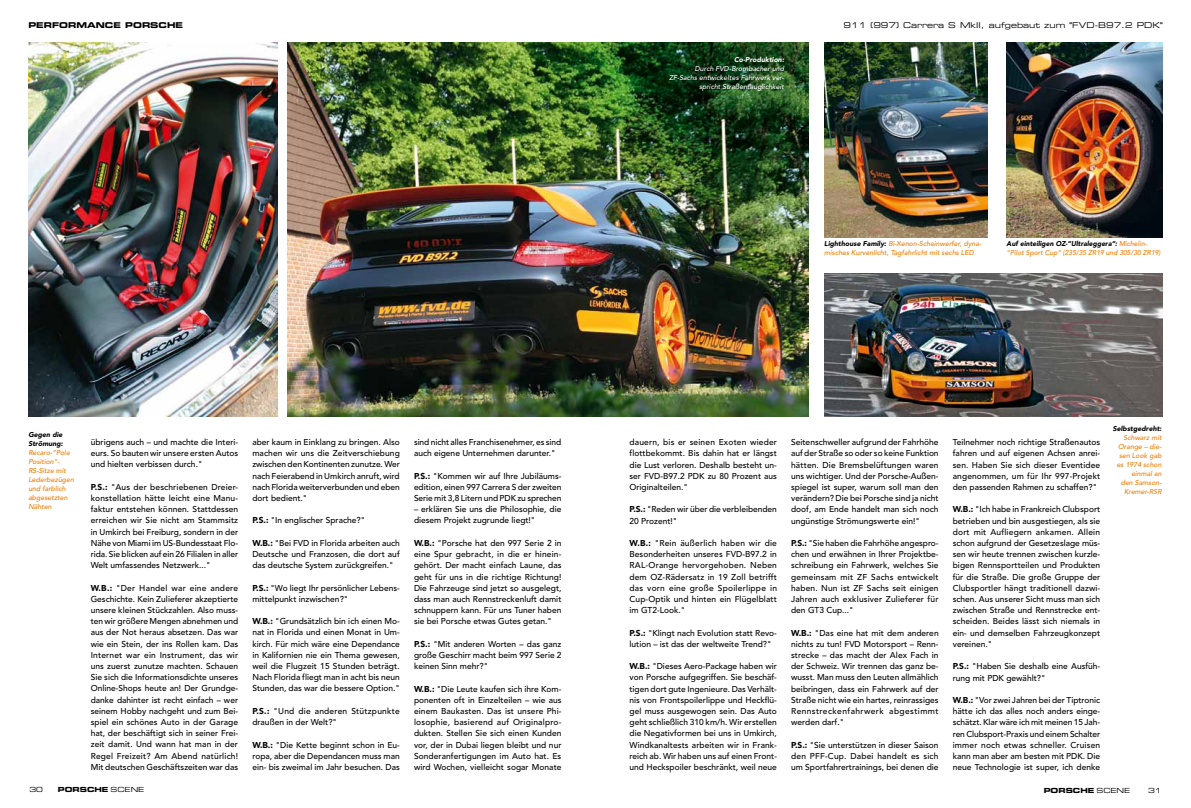
<style>
.page{position:relative;width:1191px;height:808px;background:#fff}
.page>*{position:absolute;margin:0;border:0;box-sizing:border-box;transform-origin:0 0}
.t1{font:500 8.5px/11.2px "Avenir";color:#000;text-align:justify}
.t2{font:500 8.5px/11.2px "Avenir";letter-spacing:.025em;color:#000}
.t3{font:8px "Eurostile Extended Two";color:#000}
.t4{font:8px "Eurostile Bold Extended Two";color:#000}
.t5{font:italic 500 7px/9px "Avenir";color:#ef7c00}
.t6{font:italic 500 7px/9px "Avenir";color:#fff;text-align:right}
.t7{font:italic 900 7px/9px "Avenir";color:#000}
.t8{font:7px "Eurostile Bold Extended Two";color:#000}
.t9{font:italic 900 7px "Avenir";color:#fff}
.t10{font:7px "Eurostile Extended Two";color:#000}
.s1{font-weight:900}
.s2{font-weight:900;color:#000}
.s3{font-family:"Eurostile Extended Two"}
</style>
<div class="page">
<img style="left:287px;top:43px;width:521px;height:374px">
<img style="left:824px;top:43px;width:163px;height:194px">
<img style="left:1006px;top:43px;width:156px;height:194px">
<img style="left:824px;top:273px;width:338px;height:144px">
<img style="left:28px;top:43px;width:250px;height:374px">
<p class="t4" style="left:28px;top:19px;width:85px">PERFOR MANCE</p>
<p class="t4" style="left:125px;top:19px;width:18px">PORSCHE</p>
<p class="t3" style="left:843px;top:20px;width:321px">911 (997) Carrera S MkII, aufgebaut zum "FVD-B97.2 PDK"</p>
<p class="t7" style="left:28px;top:430px;width:36px">Gegen die<br>Strömung:</p>
<p class="t5" style="left:28px;top:449px;width:47px">Recaro-“Pole<br>Position“-<br>RS-Sitze mit<br>Lederbezügen und farblich abgesetzten<br>Nähten</p>
<p class="t1" style="left:91px;top:437px;width:149px">übrigens auch – und machte die Interi&shy;eurs. So bauten wir unsere ersten Autos und hielten verbissen durch."</p>
<p class="t1" style="left:91px;top:481px;width:149px"><span class="s1">P.S.:</span> "Aus der beschriebenen Dreier&shy;konstellation hätte leicht eine Manu&shy;faktur entstehen können. Stattdessen erreichen wir Sie nicht am Stammsitz in Umkirch bei Freiburg, sondern in der Nähe von Miami im US-Bundesstaat Flo&shy;rida. Sie blicken auf ein 26 Filialen in aller Welt umfassendes Netzwerk..."</p>
<p class="t1" style="left:91px;top:582px;width:149px"><span class="s1">W.B.:</span> "Der Handel war eine andere Geschichte. Kein Zulieferer akzeptierte unsere kleinen Stückzahlen. Also muss&shy;ten wir größere Mengen abnehmen und aus der Not heraus absetzen. Das war wie ein Stein, der ins Rollen kam. Das Internet war ein Instrument, das wir uns zuerst zunutze machten. Schauen Sie sich die Informationsdichte unseres Online-Shops heute an! Der Grundge&shy;danke dahinter ist recht einfach – wer seinem Hobby nachgeht und zum Bei&shy;spiel ein schönes Auto in der Garage hat, der beschäftigt sich in seiner Frei&shy;zeit damit. Und wann hat man in der Regel Freizeit? Am Abend natürlich!<br>Mit deutschen Geschäftszeiten war das</p>
<p class="t1" style="left:252px;top:437px;width:149px">aber kaum in Einklang zu bringen. Also machen wir uns die Zeitverschiebung zwischen den Kontinenten zunutze. Wer nach Feierabend in Umkirch anruft, wird nach Florida weiterverbunden und eben dort bedient."</p>
<p class="t1" style="left:252px;top:515px;width:114px"><span class="s1">P.S.:</span> "In englischer Sprache?"</p>
<p class="t1" style="left:252px;top:537px;width:149px"><span class="s1">W.B.:</span> "Bei FVD in Florida arbeiten auch Deutsche und Franzosen, die dort auf das deutsche System zurückgreifen."</p>
<p class="t1" style="left:252px;top:582px;width:149px"><span class="s1">P.S.:</span> "Wo liegt Ihr persönlicher Lebens&shy;mittelpunkt inzwischen?"</p>
<p class="t1" style="left:252px;top:616px;width:149px"><span class="s1">W.B.:</span> "Grundsätzlich bin ich einen Mo&shy;nat in Florida und einen Monat in Um&shy;kirch. Für mich wäre eine Dependance in Kalifornien nie ein Thema gewesen, weil die Flugzeit 15 Stunden beträgt.<br>Nach Florida fliegt man in acht bis neun Stunden, das war die bessere Option."</p>
<p class="t2" style="left:252px;top:705px;width:149px"><span class="s1">P.S.:</span> "Und die anderen Stützpunkte draußen in der Welt?"</p>
<p class="t1" style="left:252px;top:739px;width:149px"><span class="s1">W.B.:</span> "Die Kette beginnt schon in Eu&shy;ropa, aber die Dependancen muss man ein- bis zweimal im Jahr besuchen. Das</p>
<p class="t1" style="left:414px;top:437px;width:149px">sind nicht alles Franchisenehmer, es sind auch eigene Unternehmen darunter."</p>
<p class="t1" style="left:414px;top:470px;width:149px"><span class="s1">P.S.:</span> "Kommen wir auf Ihre Jubiläums&shy;edition, einen 997 Carrera S der zweiten Serie mit 3,8 Litern und PDK zu sprechen</p>
<p class="t1" style="left:414px;top:504px;width:149px">– erklären Sie uns die Philosophie, die diesem Projekt zugrunde liegt!"</p>
<p class="t1" style="left:414px;top:537px;width:149px"><span class="s1">W.B.:</span> "Porsche hat den 997 Serie 2 in eine Spur gebracht, in die er hinein&shy;gehört. Der macht einfach Laune, das geht für uns in die richtige Richtung!<br>Die Fahrzeuge sind jetzt so ausgelegt, dass man auch Rennstreckenluft damit schnuppern kann. Für uns Tuner haben sie bei Porsche etwas Gutes getan."</p>
<p class="t1" style="left:414px;top:638px;width:149px"><span class="s1">P.S.:</span> "Mit anderen Worten – das ganz große Geschirr macht beim 997 Serie 2 keinen Sinn mehr?"</p>
<p class="t1" style="left:414px;top:683px;width:149px"><span class="s1">W.B.:</span> "Die Leute kaufen sich ihre Kom&shy;ponenten oft in Einzelteilen – wie aus einem Baukasten. Das ist unsere Phi&shy;losophie, basierend auf Originalpro&shy;dukten. Stellen Sie sich einen Kunden vor, der in Dubai liegen bleibt und nur Sonderanfertigungen im Auto hat. Es wird Wochen, vielleicht sogar Monate</p>
<p class="t9" style="left:734px;top:55px;width:51px">Co-Produktion:</p>
<p class="t6" style="left:669px;top:64px;width:117px">Durch FVD-Brombacher und<br>ZF-Sachs entwickeltes Fahrwerk ver&shy;spricht Straßentauglichkeit</p>
<p class="t5" style="left:824px;top:240px;width:158px"><span class="s2">Lighthouse Family:</span> Bi-Xenon-Scheinwerfer, dyna&shy;misches Kurvenlicht, Tagfahrlicht mit sechs LED</p>
<p class="t5" style="left:1006px;top:240px;width:155px"><span class="s2">Auf einteiligen OZ-“Ultraleggera“:</span> Michelin-“Pilot Sport Cup“ (235/35 ZR19 und 305/30 ZR19)</p>
<p class="t1" style="left:629px;top:437px;width:149px">dauern, bis er seinen Exoten wieder flottbekommt. Bis dahin hat er längst die Lust verloren. Deshalb besteht un&shy;ser FVD-B97.2 PDK zu 80 Prozent aus Originalteilen."</p>
<p class="t1" style="left:629px;top:504px;width:149px"><span class="s1">P.S.:</span> "Reden wir über die verbleibenden<br>20 Prozent!"</p>
<p class="t1" style="left:629px;top:538px;width:149px"><span class="s1">W.B.:</span> "Rein äußerlich haben wir die Besonderheiten unseres FVD-B97.2 in RAL-Orange hervorgehoben. Neben dem OZ-Rädersatz in 19 Zoll betrifft das vorn eine große Spoilerlippe in Cup-Optik und hinten ein Flügelblatt im GT2-Look."</p>
<p class="t1" style="left:629px;top:627px;width:149px"><span class="s1">P.S.:</span> "Klingt nach Evolution statt Revo&shy;lution – ist das der weltweite Trend?"</p>
<p class="t1" style="left:629px;top:661px;width:149px"><span class="s1">W.B.:</span> "Dieses Aero-Package haben wir von Porsche aufgegriffen. Sie beschäf&shy;tigen dort gute Ingenieure. Das Verhält&shy;nis von Frontspoilerlippe und Heckflü&shy;gel muss ausgewogen sein. Das Auto geht schließlich 310 km/h. Wir erstellen die Negativformen bei uns in Umkirch, Windkanaltests arbeiten wir in Frank&shy;reich ab. Wir haben uns auf einen Front&shy;und Heckspoiler beschränkt, weil neue</p>
<p class="t1" style="left:791px;top:437px;width:149px">Seitenschweller aufgrund der Fahrhöhe auf der Straße so oder so keine Funktion hätten. Die Bremsbelüftungen waren uns wichtiger. Und der Porsche-Außen&shy;spiegel ist super, warum soll man den verändern? Die bei Porsche sind ja nicht doof, am Ende handelt man sich noch ungünstige Strömungswerte ein!"</p>
<p class="t1" style="left:791px;top:538px;width:149px"><span class="s1">P.S.:</span> "Sie haben die Fahrhöhe angespro&shy;chen und erwähnen in Ihrer Projektbe&shy;schreibung ein Fahrwerk, welches Sie gemeinsam mit ZF Sachs entwickelt haben. Nun ist ZF Sachs seit einigen Jahren auch exklusiver Zulieferer für den GT3 Cup..."</p>
<p class="t1" style="left:791px;top:627px;width:149px"><span class="s1">W.B.:</span> "Das eine hat mit dem anderen nichts zu tun! FVD Motorsport – Renn&shy;strecke – das macht der Alex Fach in der Schweiz. Wir trennen das ganz be&shy;wusst. Man muss den Leuten allmählich beibringen, dass ein Fahrwerk auf der Straße nicht wie ein hartes, reinrassiges Rennstreckenfahrwerk abgestimmt werden darf."</p>
<p class="t1" style="left:791px;top:739px;width:149px"><span class="s1">P.S.:</span> "Sie unterstützen in dieser Saison den PFF-Cup. Dabei handelt es sich um Sportfahrertrainings, bei denen die</p>
<p class="t1" style="left:952px;top:437px;width:149px">Teilnehmer noch richtige Straßenautos fahren und auf eigenen Achsen anrei&shy;sen. Haben Sie sich dieser Eventidee angenommen, um für Ihr 997-Projekt den passenden Rahmen zu schaffen?"</p>
<p class="t1" style="left:952px;top:504px;width:149px"><span class="s1">W.B.:</span> "Ich habe in Frankreich Clubsport betrieben und bin ausgestiegen, als sie dort mit Aufliegern ankamen. Allein schon aufgrund der Gesetzeslage müs&shy;sen wir heute trennen zwischen kurzle&shy;bigen Rennsportteilen und Produkten für die Straße. Die große Gruppe der Clubsportler hängt traditionell dazwi&shy;schen. Aus unserer Sicht muss man sich zwischen Straße und Rennstrecke ent&shy;scheiden. Beides lässt sich niemals in ein- und demselben Fahrzeugkonzept vereinen."</p>
<p class="t1" style="left:952px;top:661px;width:149px"><span class="s1">P.S.:</span> "Haben Sie deshalb eine Ausfüh&shy;rung mit PDK gewählt?"</p>
<p class="t1" style="left:952px;top:694px;width:149px"><span class="s1">W.B.:</span> "Vor zwei Jahren bei der Tiptronic hätte ich das alles noch anders einge&shy;schätzt. Klar wäre ich mit meinen 15 Jah&shy;ren Clubsport-Praxis und einem Schalter immer noch etwas schneller. Cruisen kann man aber am besten mit PDK. Die neue Technologie ist super, ich denke</p>
<p class="t7" style="left:1112px;top:424px;width:50px">Selbstgedreht:</p>
<p class="t5" style="left:1116px;top:433px;width:46px;text-align:right">Schwarz mit<br>Orange – die&shy;sen Look gab es 1974 schon einmal an<br>den Samson-<br>Kremer-RSR</p>
<p class="t10" style="left:29px;top:784px;width:15px">30</p>
<p class="t8" style="left:58px;top:784px;width:88px">PORSCHE <span class="s3">Scene</span></p>
<p class="t8" style="left:1043px;top:785px;width:88px">PORSCHE <span class="s3">Scene</span></p>
<p class="t10" style="left:1148px;top:785px;width:15px">31</p>
</div>
